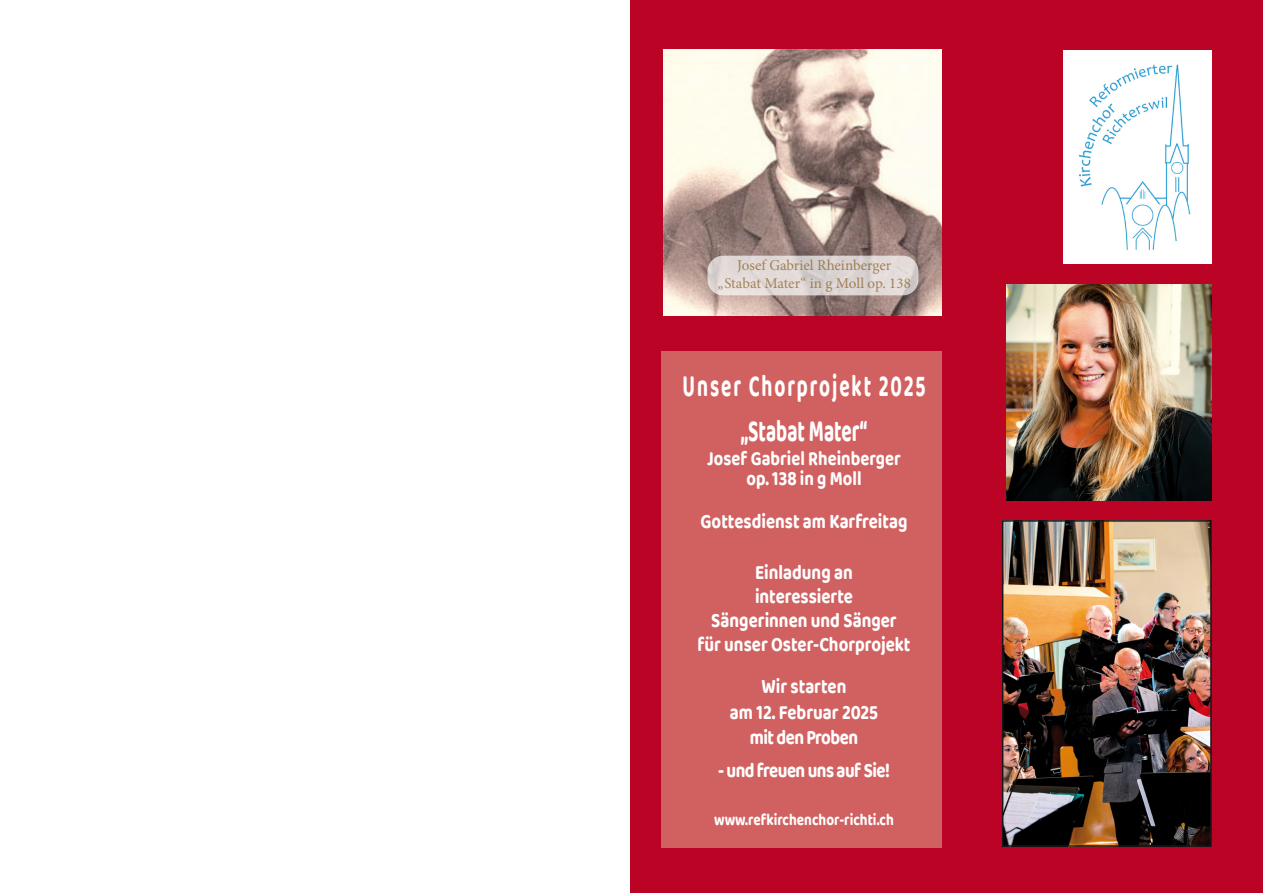
<style>
.page{position:relative;width:1263px;height:893px;background:#fff}
.page>*{position:absolute;margin:0;border:0;box-sizing:border-box;transform-origin:0 0}
.t1{font:700 31.5px "Baloo Thambi 2";letter-spacing:.095em;color:#fff;scale:.61 1}
.t2{font:700 31.5px "Baloo Thambi 2";color:#fff;scale:.61 1}
.t3{font:700 21px "Baloo Thambi 2";color:#fff;scale:.8 1}
.t4{font:700 21px "Baloo Thambi 2";letter-spacing:-.03em;color:#fff;scale:.8 1}
.t5{font:700 20.7px "Baloo Thambi 2";color:#fff;scale:.8 1}
.t6{font:700 16.8px "Baloo Thambi 2";color:#fff;scale:.8 1}
.t7{font:15px/18px "Minion Pro";color:#8d6630;text-align:center}
</style>
<div class="page">
<div style="left:631px;top:0;width:632px;height:893px;background:#ba0325"></div>
<img style="left:663px;top:50px;width:279px;height:266px">
<img style="left:1064px;top:51px;width:147px;height:212px">
<div style="left:662px;top:351px;width:280px;height:496px;background:#d16160"></div>
<img style="left:1006px;top:285px;width:205px;height:216px">
<svg style="left:707px;top:256px;width:211px;height:39px;background:#ded6d5"></svg>
<img style="left:1005px;top:523px;width:204px;height:321px">
<div style="left:1002px;top:520px;width:210px;height:327px;border:2px solid #1a171c"></div>
<p class="t7" style="left:718px;top:257px;width:195px">Josef Gabriel Rheinberger „Stabat Mater“ in g Moll op. 138</p>
<p class="t1" style="left:683px;top:362px;width:399px">Unser Chorprojekt 2025</p>
<p class="t2" style="left:741px;top:408px;width:209px">„Stabat Mater“</p>
<p class="t5" style="left:707px;top:443px;width:243px">Josef Gabriel Rheinberger</p>
<p class="t5" style="left:746px;top:463px;width:145px">op. 138 in g Moll</p>
<p class="t3" style="left:700px;top:506px;width:260px">Gottesdienst am Karfreitag</p>
<p class="t3" style="left:755px;top:557px;width:124px">Einladung an</p>
<p class="t3" style="left:755px;top:581px;width:124px">interessierte</p>
<p class="t3" style="left:711px;top:605px;width:233px">Sängerinnen und Sänger</p>
<p class="t3" style="left:697px;top:629px;width:268px">für unser Oster-Chorprojekt</p>
<p class="t3" style="left:761px;top:671px;width:108px">Wir starten</p>
<p class="t3" style="left:730px;top:696px;width:187px">am 12. Februar 2025</p>
<p class="t4" style="left:750px;top:722px;width:137px">mit den Proben</p>
<p class="t4" style="left:718px;top:754px;width:216px">- und freuen uns auf Sie!</p>
<p class="t6" style="left:714px;top:807px;width:226px">www.refkirchenchor-richti.ch</p>
</div>
